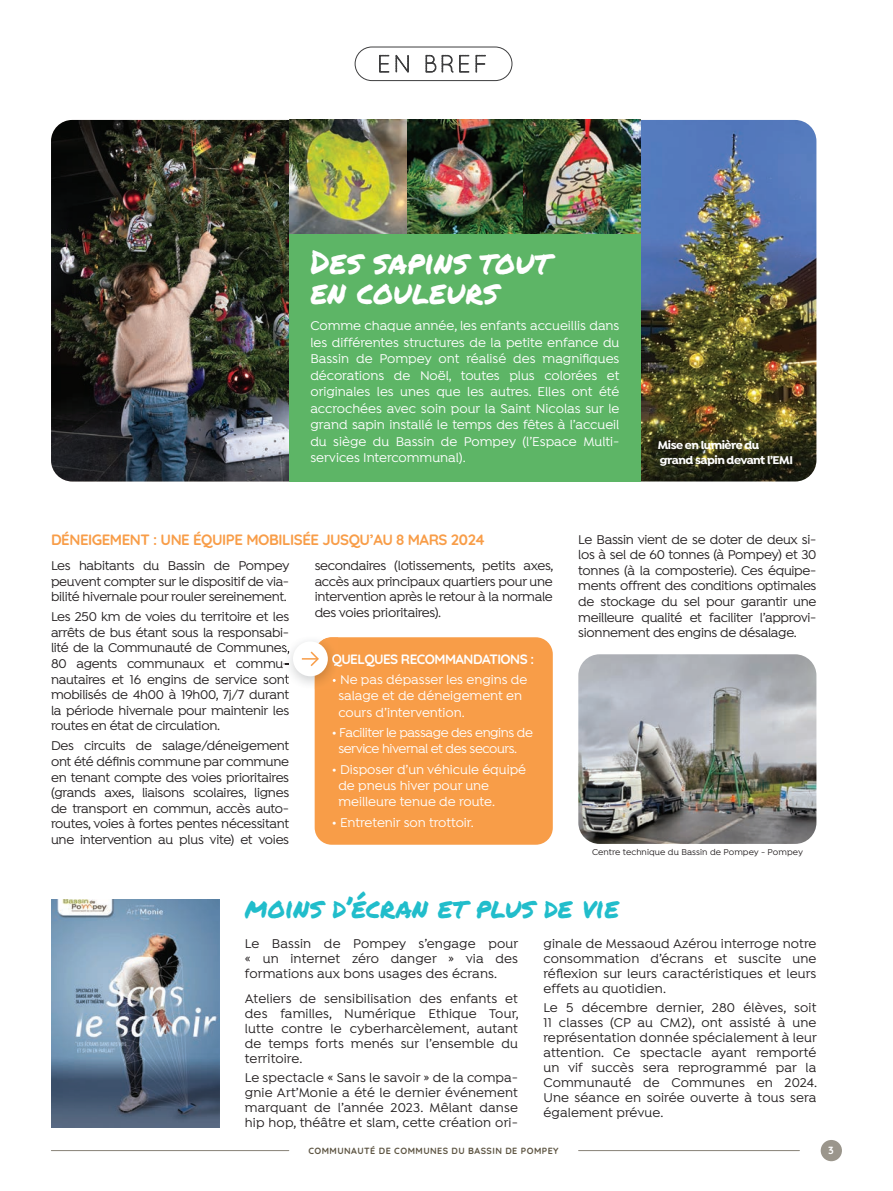
<style>
.page{position:relative;width:893px;height:1191px;background:#fff}
.page>*{position:absolute;margin:0;border:0;box-sizing:border-box;transform-origin:0 0}
.t1{font:33px/30px "Permanent Marker";letter-spacing:.005em;color:#fff}
.t2{font:28.5px "Permanent Marker";color:#21bdcb}
.t3{font:700 15px "Quicksand";letter-spacing:-.03em;color:#f89d48}
.t4{font:500 13.5px/15.6px "Isidora";letter-spacing:-.02em;color:#231f20;text-align:justify}
.t5{font:500 13.5px/16.5px "Isidora";color:#fff}
.t6{font:500 13.5px/16.2px "Isidora";letter-spacing:-.03em;color:#fff}
.t7{font:700 13.5px "Quicksand";letter-spacing:-.04em;color:#fff}
.t8{font:700 12px/14.4px "Isidora";letter-spacing:-.04em;color:#fff}
.t9{font:700 10.5px "Quicksand";color:#fff}
.t10{font:500 9px "Isidora";letter-spacing:.01em;color:#231f20}
.t11{font:700 9px "Quicksand";letter-spacing:.05em;color:#5e5543}
</style>
<div class="page">
<img style="left:641px;top:120px;width:175px;height:361px">
<img style="left:51px;top:120px;width:238px;height:361px">
<div style="left:289px;top:233px;width:352px;height:248px;background:#5db566"></div>
<img style="left:406px;top:120px;width:117px;height:113px">
<img style="left:289px;top:120px;width:117px;height:113px">
<img style="left:523px;top:120px;width:118px;height:113px">
<div style="left:315px;top:637px;width:238px;height:207px;background:#f89d48;border-radius:17px"></div>
<img style="left:578px;top:654px;width:238px;height:190px">
<img style="left:285px;top:642px;width:30px;height:47px">
<svg style="left:285px;top:642px;width:4px;height:12px"></svg>
<svg style="left:285px;top:674px;width:4px;height:15px"></svg>
<img style="left:315px;top:637px;width:23px;height:46px">
<svg style="left:332px;top:654px;width:6px;height:12px"></svg>
<svg style="left:333px;top:674px;width:5px;height:9px"></svg>
<div style="left:293px;top:641px;width:35px;height:35px;background:#fff;border-radius:50%"></div>
<svg style="left:302px;top:651px;width:17px;height:15px"></svg>
<hr style="left:579px;top:1150px;width:220px;height:1px;background:#878277">
<hr style="left:51px;top:1150px;width:238px;height:1px;background:#878277">
<div style="left:821px;top:1140px;width:21px;height:21px;background:#9b968c;border-radius:50%"></div>
<img style="left:51px;top:899px;width:168px;height:228px">
<svg style="left:379px;top:55px;width:10px;height:17px"></svg>
<svg style="left:396px;top:55px;width:12px;height:17px"></svg>
<svg style="left:426px;top:55px;width:10px;height:17px"></svg>
<svg style="left:442px;top:55px;width:11px;height:17px"></svg>
<svg style="left:459px;top:55px;width:10px;height:17px"></svg>
<svg style="left:476px;top:55px;width:10px;height:17px"></svg>
<div style="left:355px;top:47px;width:157px;height:34px;border:1px solid #3e3e3f;border-radius:17px"></div>
<h1 class="t1" style="left:310px;top:246px;width:241px">Des sapins tout en couleurs</h1>
<p class="t5" style="left:310px;top:318px;width:311px;text-align:justify">Comme chaque année, les enfants accueillis dans les différentes structures de la petite enfance du Bassin de Pompey ont réalisé des magnifiques décorations de Noël, toutes plus colorées et originales les unes que les autres. Elles ont été accrochées avec soin pour la Saint Nicolas sur le grand sapin installé le temps des fêtes à l’accueil du siège du Bassin de Pompey (l’Espace Multi&shy;services Intercommunal).</p>
<p class="t8" style="left:658px;top:438px;width:137px">Mise en lumière du grand sapin devant l’EMI</p>
<p class="t3" style="left:51px;top:528px;width:435px">DÉNEIGEMENT : UNE ÉQUIPE MOBILISÉE JUSQU’AU 8 MARS 2024</p>
<p class="t4" style="left:51px;top:558px;width:240px">Les habitants du Bassin de Pompey peuvent compter sur le dispositif de via&shy;bilité hivernale pour rouler sereinement.</p>
<p class="t4" style="left:51px;top:609px;width:240px">Les 250 km de voies du territoire et les arrêts de bus étant sous la responsabi&shy;lité de la Communauté de Communes, 80 agents communaux et commu&shy;nautaires et 16 engins de service sont mobilisés de 4h00 à 19h00, 7j/7 durant la période hivernale pour maintenir les routes en état de circulation.</p>
<p class="t4" style="left:51px;top:739px;width:240px">Des circuits de salage/déneigement ont été définis commune par commune en tenant compte des voies prioritaires (grands axes, liaisons scolaires, lignes de transport en commun, accès auto&shy;routes, voies à fortes pentes nécessitant une intervention au plus vite) et voies</p>
<p class="t4" style="left:315px;top:558px;width:240px">secondaires (lotissements, petits axes, accès aux principaux quartiers pour une intervention après le retour à la normale des voies prioritaires).</p>
<p class="t7" style="left:332px;top:648px;width:204px">QUELQUES RECOMMANDATIONS :</p>
<p class="t5" style="left:338px;top:672px;width:191px;text-indent:-7px">• Ne pas dépasser les engins de salage et de déneigement en cours d’intervention.</p>
<p class="t6" style="left:338px;top:725px;width:196px;text-indent:-7px">• Faciliter le passage des engins de service hivernal et des secours.</p>
<p class="t5" style="left:338px;top:762px;width:189px;text-indent:-7px">• Disposer d’un véhicule équipé de pneus hiver pour une meilleure tenue de route.</p>
<p class="t5" style="left:332px;top:814px;width:144px">• Entretenir son trottoir.</p>
<p class="t4" style="left:578px;top:532px;width:240px">Le Bassin vient de se doter de deux si&shy;los à sel de 60 tonnes (à Pompey) et 30 tonnes (à la composterie). Ces équipe&shy;ments offrent des conditions optimales de stockage du sel pour garantir une meilleure qualité et faciliter l’approvi&shy;sionnement des engins de désalage.</p>
<p class="t10" style="left:592px;top:847px;width:212px">Centre technique du Bassin de Pompey - Pompey</p>
<h2 class="t2" style="left:245px;top:886px;width:375px">moins d’écran et plus de vie</h2>
<p class="t4" style="left:245px;top:937px;width:275px;line-height:15px">Le Bassin de Pompey s’engage pour « un internet zéro danger » via des formations aux bons usages des écrans.</p>
<p class="t4" style="left:245px;top:991px;width:275px;line-height:15px">Ateliers de sensibilisation des enfants et des familles, Numérique Ethique Tour, lutte contre le cyberharcèlement, autant de temps forts menés sur l’ensemble du territoire.</p>
<p class="t4" style="left:245px;top:1070px;width:275px;line-height:15px">Le spectacle « Sans le savoir » de la compa&shy;gnie Art’Monie a été le dernier événement marquant de l’année 2023. Mêlant danse hip hop, théâtre et slam, cette création ori-</p>
<p class="t4" style="left:543px;top:937px;width:274px;line-height:15px">ginale de Messaoud Azérou interroge notre consommation d’écrans et suscite une réflexion sur leurs caractéristiques et leurs effets au quotidien.</p>
<p class="t4" style="left:543px;top:1001px;width:275px;line-height:15px">Le 5 décembre dernier, 280 élèves, soit 11 classes (CP au CM2), ont assisté à une représentation donnée spécialement à leur attention. Ce spectacle ayant remporté un vif succès sera reprogrammé par la Communauté de Communes en 2024.<br>Une séance en soirée ouverte à tous sera également prévue.</p>
<p class="t11" style="left:308px;top:1143px;width:252px">COMMUNAUTÉ DE COMMUNES DU BASSIN DE POMPEY</p>
<p class="t9" style="left:828px;top:1142px;width:7px">3</p>
</div>
